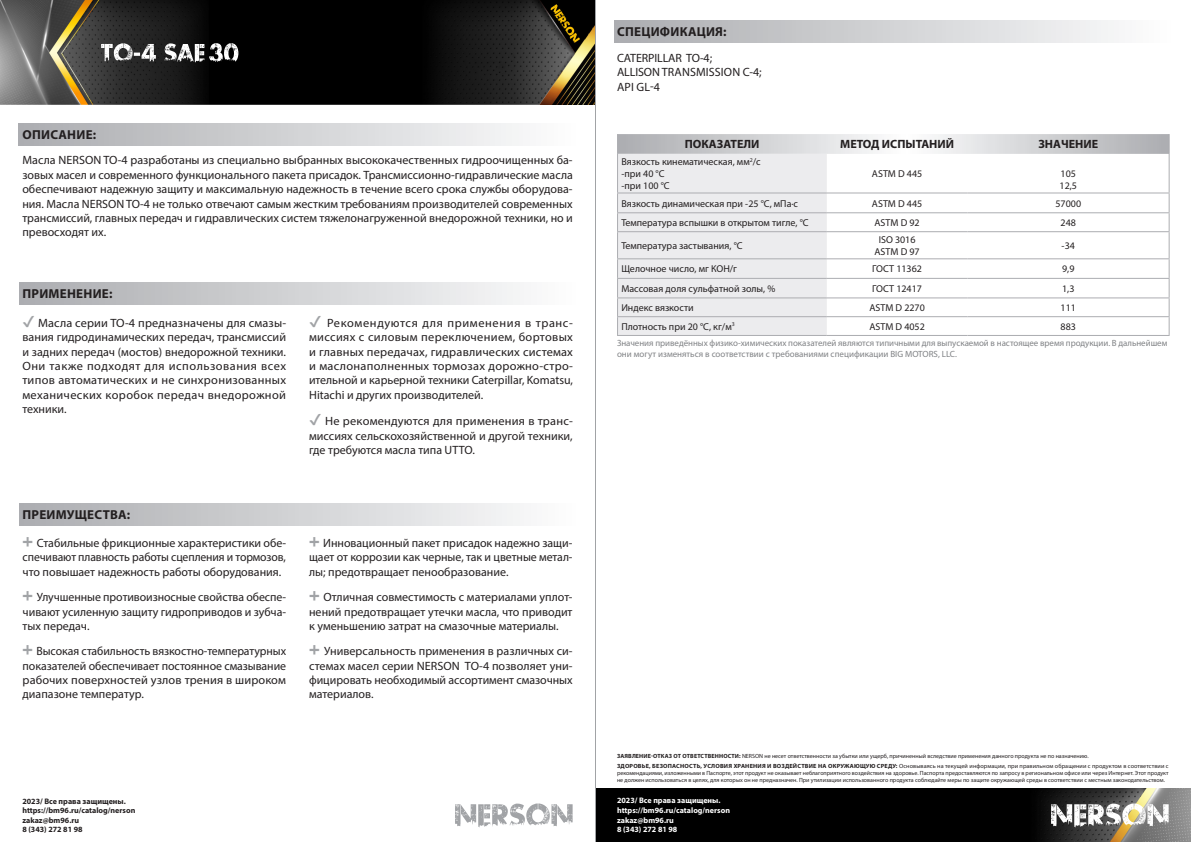
<style>
.page{position:relative;width:1191px;height:842px;background:#fff}
.page>*{position:absolute;margin:0;border:0;box-sizing:border-box;transform-origin:0 0}
.Стиль_абзаца_1{font:700 13px "Myriad Pro";letter-spacing:.02em;color:#231f20}
.основа{font:12px/14.4px "Myriad Pro";color:#231f20;text-align:justify}
.Стиль_абзаца_1-2{font:12px/14.4px "Myriad Pro";color:#231f20;text-align:justify}
.основа-2{font:700 12px "Myriad Pro";color:#231f20}
.основа-3{font:10px "Myriad Pro";color:#231f20}
.основа-4{font:9px/10.8px "Myriad Pro";letter-spacing:-.005em;color:#808285}
.Стиль_абзаца_1-3{font:700 8px "Myriad Pro";color:#231f20}
.Стиль_абзаца_1-4{font:700 8px "Myriad Pro";color:#fff}
.Стиль_абзаца_1-5{font:6px/7.2px "Myriad Pro";color:#231f20;text-align:justify}
.s1{color:#a1a3a6}
.s2{font-family:"Adver Gothic";font-size:14px;color:#a1a3a6}
.s3{font-weight:700}
</style>
<div class="page">
<img style="left:0;top:0;width:595px;height:105px">
<svg style="left:101px;top:43px;width:137px;height:19px"></svg>
<div style="left:20px;top:503px;width:556px;height:22px;background:linear-gradient(to right,#abacb0,#fcfcfd)"></div>
<div style="left:19px;top:123px;width:556px;height:22px;background:linear-gradient(to right,#abacb0,#fcfcfd)"></div>
<svg style="left:455px;top:803px;width:117px;height:24px"></svg>
<div style="left:614px;top:21px;width:556px;height:22px;background:linear-gradient(to right,#abacb0,#fcfcfd)"></div>
<img style="left:596px;top:789px;width:595px;height:53px">
<svg style="left:1051px;top:803px;width:117px;height:24px"></svg>
<hr style="left:595px;top:0;width:1px;height:842px;background:#a1a3a6">
<div style="left:20px;top:282px;width:556px;height:22px;background:linear-gradient(to right,#abacb0,#fcfcfd)"></div>
<svg style="left:617px;top:134px;width:552px;height:201px"></svg>
<hr style="left:617px;top:335px;width:210px;height:1px;background:#acadb1">
<hr style="left:827px;top:335px;width:140px;height:1px;background:#acadb1">
<hr style="left:967px;top:335px;width:202px;height:1px;background:#acadb1">
<p class="Стиль_абзаца_1" style="left:22px;top:126px;width:75px">ОПИСАНИЕ:</p>
<p class="основа" style="left:22px;top:153px;width:552px">Масла NERSON TO‑4 разработаны из специально выбранных высококачественных гидроочищенных ба&shy;зовых масел и современного функционального пакета присадок. Трансмиссионно-гидравлические масла обеспечивают надежную защиту и максимальную надежность в течение всего срока службы оборудова&shy;ния. Масла NERSON TO-4 не только отвечают самым жестким требованиям производителей современных трансмиссий, главных передач и гидравлических систем тяжелонагруженной внедорожной техники, но и превосходят их.</p>
<p class="Стиль_абзаца_1" style="left:22px;top:285px;width:91px">ПРИМЕНЕНИЕ:</p>
<p class="Стиль_абзаца_1-2" style="left:22px;top:315px;width:265px"><span class="s1">✔</span> Масла серии TO‑4 предназначены для смазы&shy;вания гидродинамических передач, трансмиссий и задних передач (мостов) внедорожной техники.<br>Они также подходят для использования всех типов автоматических и не синхронизованных механических коробок передач внедорожной техники.</p>
<p class="Стиль_абзаца_1" style="left:22px;top:506px;width:109px">ПРЕИМУЩЕСТВА:</p>
<p class="основа" style="left:23px;top:536px;width:265px"><span class="s2">+</span> Стабильные фрикционные характеристики обе&shy;спечивают плавность работы сцепления и тормозов, что повышает надежность работы оборудования.</p>
<p class="основа" style="left:23px;top:590px;width:265px"><span class="s2">+</span> Улучшенные противоизносные свойства обеспе&shy;чивают усиленную защиту гидроприводов и зубча&shy;тых передач.</p>
<p class="основа" style="left:23px;top:644px;width:265px"><span class="s2">+</span> Высокая стабильность вязкостно-температурных показателей обеспечивает постоянное смазывание рабочих поверхностей узлов трения в широком диапазоне температур.</p>
<p class="Стиль_абзаца_1-2" style="left:309px;top:315px;width:265px"><span class="s1">✔</span> Рекомендуются для применения в транс&shy;миссиях с силовым переключением, бортовых и главных передачах, гидравлических системах и маслонаполненных тормозах дорожно-стро&shy;ительной и карьерной техники Caterpillar, Komatsu, Hitachi и других производителей.</p>
<p class="Стиль_абзаца_1-2" style="left:309px;top:414px;width:265px"><span class="s1">✔</span> Не рекомендуются для применения в транс&shy;миссиях сельскохозяйственной и другой техники, где требуются масла типа UTTO.</p>
<p class="основа" style="left:309px;top:536px;width:265px"><span class="s2">+</span> Инновационный пакет присадок надежно защи&shy;щает от коррозии как черные, так и цветные метал&shy;лы; предотвращает пенообразование.</p>
<p class="основа" style="left:309px;top:590px;width:265px"><span class="s2">+</span> Отличная совместимость с материалами уплот&shy;нений предотвращает утечки масла, что приводит к уменьшению затрат на смазочные материалы.</p>
<p class="основа" style="left:309px;top:644px;width:265px"><span class="s2">+</span> Универсальность применения в различных си&shy;стемах масел серии NERSON TO‑4 позволяет уни&shy;фицировать необходимый ассортимент смазочных материалов.</p>
<p class="Стиль_абзаца_1-3" style="left:22px;top:796px;width:105px">2023/ Все права защищены.</p>
<p class="Стиль_абзаца_1-3" style="left:22px;top:805px;width:114px">https://bm96.ru/catalog/nerson</p>
<p class="Стиль_абзаца_1-3" style="left:22px;top:815px;width:58px">zakaz@bm96.ru</p>
<p class="Стиль_абзаца_1-3" style="left:22px;top:824px;width:62px">8 (343) 272 81 98</p>
<p class="Стиль_абзаца_1" style="left:617px;top:23px;width:111px">СПЕЦИФИКАЦИЯ:</p>
<p class="основа" style="left:617px;top:50px;width:97px">CATERPILLAR TO-4;</p>
<p class="основа" style="left:617px;top:65px;width:146px">ALLISON TRANSMISSION C-4;</p>
<p class="основа" style="left:617px;top:79px;width:44px">API GL-4</p>
<p class="основа-2" style="left:685px;top:137px;width:76px">ПОКАЗАТЕЛИ</p>
<p class="основа-2" style="left:840px;top:137px;width:115px">МЕТОД ИСПЫТАНИЙ</p>
<p class="основа-2" style="left:1038px;top:137px;width:61px">ЗНАЧЕНИЕ</p>
<p class="основа-3" style="left:621px;top:156px;width:141px">Вязкость кинематическая, мм<sup>2</sup>/с</p>
<p class="основа-3" style="left:621px;top:168px;width:45px">-при 40 °С</p>
<p class="основа-3" style="left:621px;top:180px;width:50px">-при 100 °С</p>
<p class="основа-3" style="left:872px;top:168px;width:52px">ASTM D 445</p>
<p class="основа-3" style="left:1060px;top:168px;width:17px">105</p>
<p class="основа-3" style="left:1059px;top:180px;width:19px">12,5</p>
<p class="основа-3" style="left:621px;top:197px;width:178px">Вязкость динамическая при -25 °С, мПа·с</p>
<p class="основа-3" style="left:872px;top:197px;width:52px">ASTM D 445</p>
<p class="основа-3" style="left:1055px;top:197px;width:27px">57000</p>
<p class="основа-3" style="left:621px;top:216px;width:189px">Температура вспышки в открытом тигле, °С</p>
<p class="основа-3" style="left:874px;top:216px;width:47px">ASTM D 92</p>
<p class="основа-3" style="left:1060px;top:216px;width:17px">248</p>
<p class="основа-3" style="left:621px;top:239px;width:123px">Температура застывания, °С</p>
<p class="основа-3" style="left:878px;top:233px;width:38px">ISO 3016</p>
<p class="основа-3" style="left:874px;top:245px;width:47px">ASTM D 97</p>
<p class="основа-3" style="left:1061px;top:239px;width:15px">-34</p>
<p class="основа-3" style="left:621px;top:263px;width:117px">Щелочное число, мг КОН/г</p>
<p class="основа-3" style="left:872px;top:263px;width:51px">ГОСТ 11362</p>
<p class="основа-3" style="left:1062px;top:263px;width:14px">9,9</p>
<p class="основа-3" style="left:621px;top:282px;width:155px">Массовая доля сульфатной золы, %</p>
<p class="основа-3" style="left:872px;top:282px;width:51px">ГОСТ 12417</p>
<p class="основа-3" style="left:1062px;top:282px;width:14px">1,3</p>
<p class="основа-3" style="left:621px;top:302px;width:74px">Индекс вязкости</p>
<p class="основа-3" style="left:869px;top:302px;width:57px">ASTM D 2270</p>
<p class="основа-3" style="left:1060px;top:302px;width:17px">111</p>
<p class="основа-3" style="left:621px;top:320px;width:115px">Плотность при 20 °С, кг/м<sup>3</sup></p>
<p class="основа-3" style="left:869px;top:320px;width:57px">ASTM D 4052</p>
<p class="основа-3" style="left:1060px;top:320px;width:17px">883</p>
<p class="основа-4" style="left:617px;top:338px;width:552px">Значения приведённых физико-химических показателей являются типичными для выпускаемой в настоящее время продукции. В дальнейшем они могут изменяться в соответствии с требованиями спецификации BIG MOTORS, LLC.</p>
<p class="Стиль_абзаца_1-5" style="left:617px;top:752px;width:473px"><span class="s3">ЗАЯВЛЕНИЕ-ОТКАЗ ОТ ОТВЕТСТВЕННОСТИ:</span> NERSON не несет ответственности за убытки или ущерб, причиненный вследствие применения данного продукта не по назначению.</p>
<p class="Стиль_абзаца_1-5" style="left:617px;top:762px;width:553px"><span class="s3">ЗДОРОВЬЕ, БЕЗОПАСНОСТЬ, УСЛОВИЯ ХРАНЕНИЯ И ВОЗДЕЙСТВИЕ НА ОКРУЖАЮЩУЮ СРЕДУ:</span> Основываясь на текущей информации, при правильном обращении с продуктом в соответствии с рекомендациями, изложенными в Паспорте, этот продукт не оказывает неблагоприятного воздействия на здоровье. Паспорта предоставляются по запросу в региональном офисе или через Интернет. Этот продукт не должен использоваться в целях, для которых он не предназначен. При утилизации использованного продукта соблюдайте меры по защите окружающей среды в соответствии с местным законодательством.</p>
<p class="Стиль_абзаца_1-4" style="left:617px;top:795px;width:105px">2023/ Все права защищены.</p>
<p class="Стиль_абзаца_1-4" style="left:617px;top:805px;width:114px">https://bm96.ru/catalog/nerson</p>
<p class="Стиль_абзаца_1-4" style="left:617px;top:815px;width:58px">zakaz@bm96.ru</p>
<p class="Стиль_абзаца_1-4" style="left:617px;top:824px;width:62px">8 (343) 272 81 98</p>
</div>
